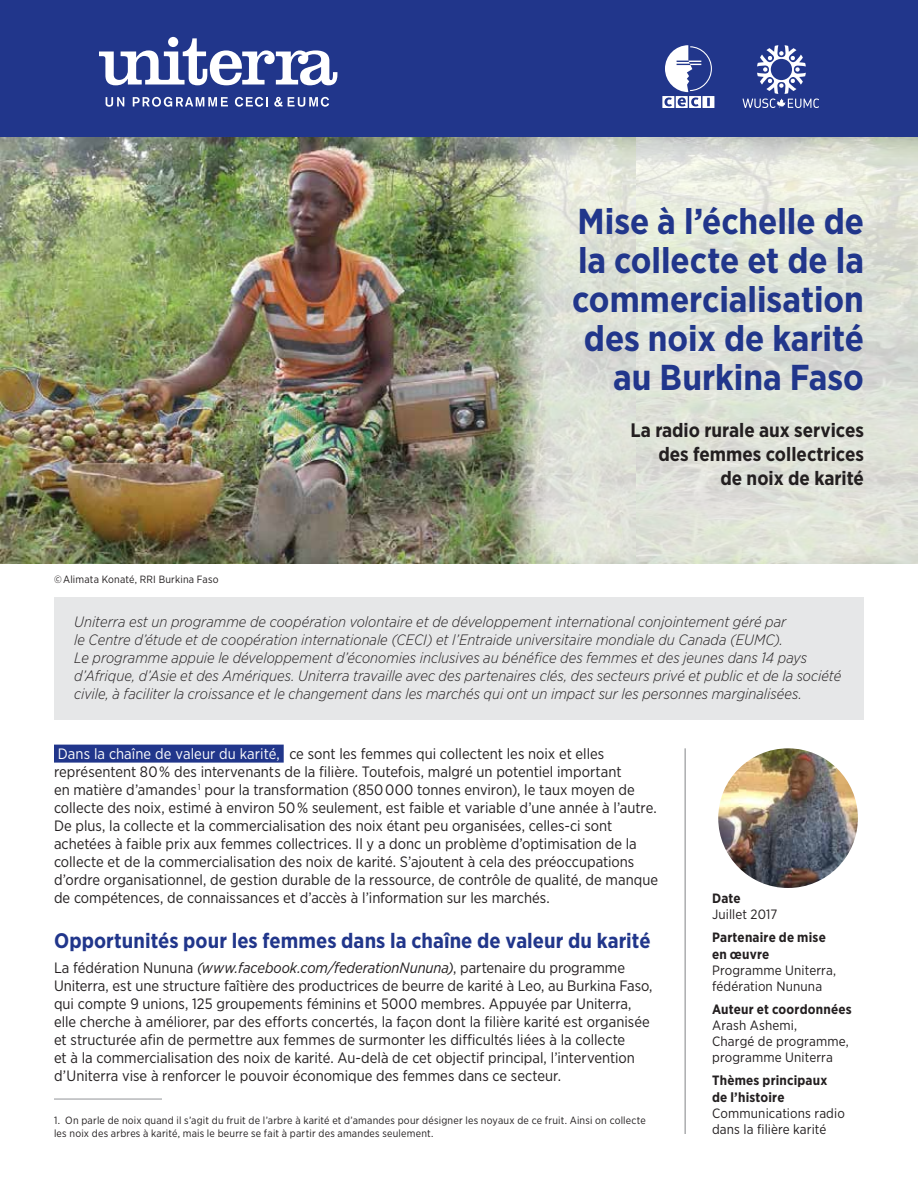
<style>
.page{position:relative;width:918px;height:1188px;background:#fff}
.page>*{position:absolute;margin:0;border:0;box-sizing:border-box;transform-origin:0 0}
.t1{font:700 36px/39px "Gotham Narrow";color:#21368b;text-align:right}
.t2{font:700 21px "Gotham Narrow";letter-spacing:.005em;color:#21368b}
.t3{font:700 19.5px/24px "Gotham Narrow";color:#231f20;text-align:right}
.t4{font:15px/18px "Gotham Narrow";color:#231f20}
.t5{font:italic 300 15px/18px "Gotham Narrow";color:#231f20}
.t6{font:13.5px/16.2px "Gotham Narrow";letter-spacing:.01em;color:#231f20}
.t7{font:700 13.5px/16.2px "Gotham Narrow";letter-spacing:.015em;color:#231f20}
.t8{font:10.5px/12.6px "Gotham Narrow";letter-spacing:.02em;color:#231f20}
.s1{color:#fff}
.s2{font-style:italic}
</style>
<div class="page">
<img style="left:0;top:136px;width:508px;height:428px">
<svg style="left:508px;top:136px;width:410px;height:428px;background:#daded3"></svg>
<div style="left:0;top:0;width:918px;height:136px;background:#21368b"></div>
<div style="left:54px;top:745px;width:230px;height:18px;background:#21368b"></div>
<hr style="left:54px;top:1099px;width:108px;height:1px;background:#939598">
<hr style="left:685px;top:748px;width:1px;height:386px;background:#828487">
<div style="left:54px;top:597px;width:810px;height:123px;background:#e6e7e8"></div>
<img style="left:718px;top:748px;width:140px;height:140px;border-radius:70px">
<svg style="left:106px;top:97px;width:18px;height:10px"></svg>
<svg style="left:133px;top:97px;width:95px;height:10px"></svg>
<svg style="left:235px;top:97px;width:33px;height:10px"></svg>
<svg style="left:274px;top:97px;width:55px;height:10px"></svg>
<svg style="left:99px;top:38px;width:238px;height:47px"></svg>
<svg style="left:743px;top:45px;width:76px;height:63px"></svg>
<svg style="left:662px;top:45px;width:52px;height:63px"></svg>
<p class="t8" style="left:54px;top:573px;width:166px">© Alimata Konaté, RRI Burkina Faso</p>
<h1 class="t1" style="left:572px;top:202px;width:293px">Mise à l’échelle de la collecte et de la commercialisation des noix de karité au Burkina Faso</h1>
<h3 class="t3" style="left:631px;top:418px;width:235px">La radio rurale aux services des femmes collectrices<br>de noix de karité</h3>
<p class="t5" style="left:74px;top:613px;width:769px">Uniterra est un programme de coopération volontaire et de développement international conjointement géré par<br>le Centre d’étude et de coopération internationale (CECI) et l’Entraide universitaire mondiale du Canada (EUMC).<br>Le programme appuie le développement d’économies inclusives au bénéfice des femmes et des jeunes dans 14 pays d’Afrique, d’Asie et des Amériques. Uniterra travaille avec des partenaires clés, des secteurs privé et public et de la société civile, à faciliter la croissance et le changement dans les marchés qui ont un impact sur les personnes marginalisées.</p>
<p class="t4" style="left:54px;top:744px;width:606px"><span class="s1">Dans la chaîne de valeur du karité,</span> ce sont les femmes qui collectent les noix et elles représentent 80 % des intervenants de la filière. Toutefois, malgré un potentiel important<br>en matière d’amandes <sup>1</sup> pour la transformation (850 000 tonnes environ), le taux moyen de collecte des noix, estimé à environ 50 % seulement, est faible et variable d’une année à l’autre.<br>De plus, la collecte et la commercialisation des noix étant peu organisées, celles-ci sont achetées à faible prix aux femmes collectrices. Il y a donc un problème d’optimisation de la collecte et de la commercialisation des noix de karité. S’ajoutent à cela des préoccupations d’ordre organisationnel, de gestion durable de la ressource, de contrôle de qualité, de manque de compétences, de connaissances et d’accès à l’information sur les marchés.</p>
<h2 class="t2" style="left:54px;top:927px;width:598px">Opportunités pour les femmes dans la chaîne de valeur du karité</h2>
<p class="t4" style="left:54px;top:958px;width:600px">La fédération Nununa <span class="s2">(www.facebook.com/federationNununa)</span>, partenaire du programme Uniterra, est une structure faîtière des productrices de beurre de karité à Leo, au Burkina Faso, qui compte 9 unions, 125 groupements féminins et 5000 membres. Appuyée par Uniterra, elle cherche à améliorer, par des efforts concertés, la façon dont la filière karité est organisée et structurée afin de permettre aux femmes de surmonter les difficultés liées à la collecte<br>et à la commercialisation des noix de karité. Au-delà de cet objectif principal, l’intervention d’Uniterra vise à renforcer le pouvoir économique des femmes dans ce secteur.</p>
<p class="t8" style="left:54px;top:1114px;width:593px">1. On parle de noix quand il s’agit du fruit de l’arbre à karité et d’amandes pour désigner les noyaux de ce fruit. Ainsi on collecte les noix des arbres à karité, mais le beurre se fait à partir des amandes seulement.</p>
<p class="t7" style="left:712px;top:890px;width:30px">Date</p>
<p class="t6" style="left:712px;top:906px;width:67px">Juillet 2017</p>
<p class="t7" style="left:712px;top:929px;width:115px">Partenaire de mise en œuvre</p>
<p class="t6" style="left:712px;top:962px;width:126px">Programme Uniterra, fédération Nununa</p>
<p class="t7" style="left:712px;top:1001px;width:141px">Auteur et coordonnées</p>
<p class="t6" style="left:712px;top:1017px;width:138px">Arash Ashemi,<br>Chargé de programme, programme Uniterra</p>
<p class="t7" style="left:712px;top:1072px;width:117px">Thèmes principaux de l’histoire</p>
<p class="t6" style="left:712px;top:1105px;width:134px">Communications radio dans la filière karité</p>
</div>
